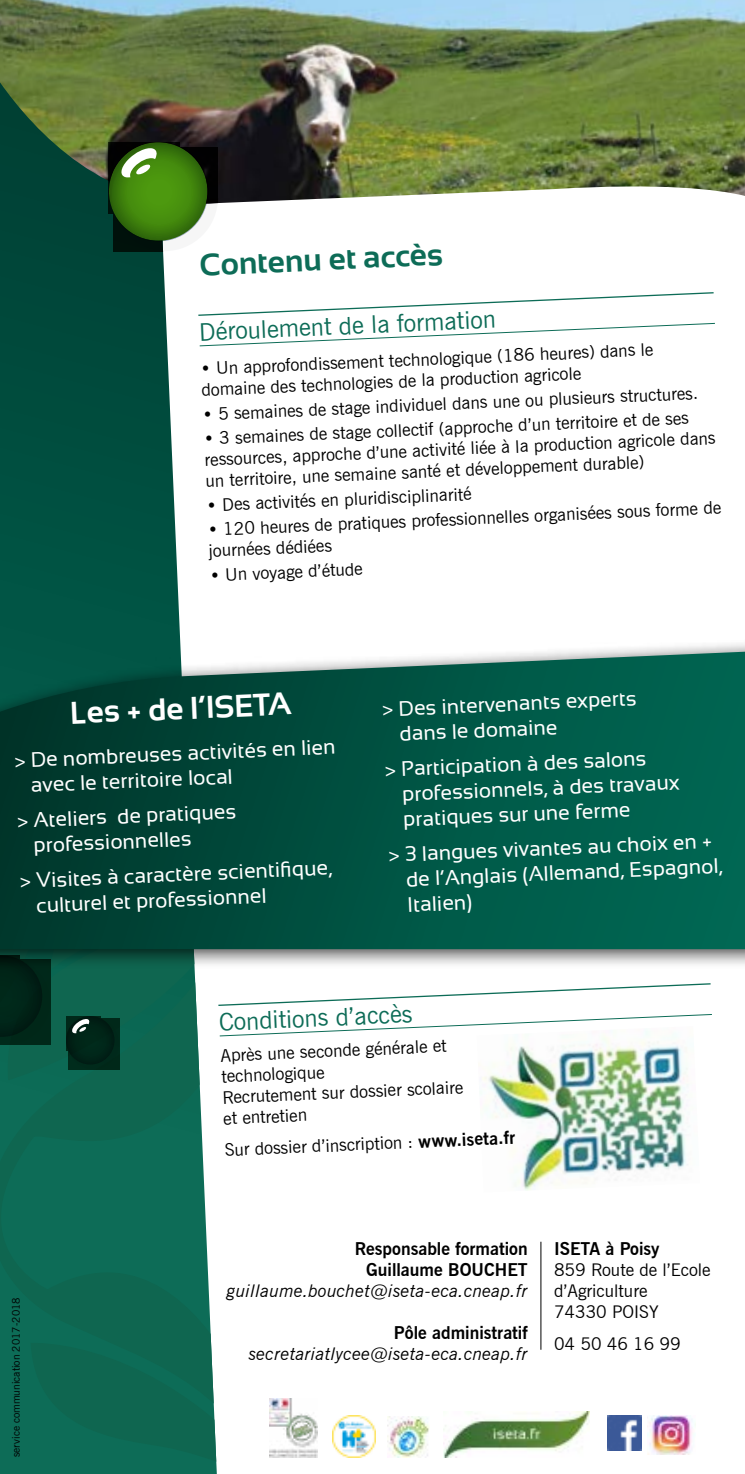
<style>
.page{position:relative;width:745px;height:1474px;background:#fff}
.page>*{position:absolute;margin:0;border:0;box-sizing:border-box;transform-origin:0 0}
.t1{font:700 31.5px "Sansation";color:#0d6c57}
.t2{font:700 31.5px "Sansation";color:#fff}
.t3{font:24.5px "News Gothic BT";color:#0d6c57}
.t4{font:21px/25.7px "Sansation";color:#fff}
.t5{font:17.5px/20.8px "News Gothic BT";color:#000}
.t6{font:italic 17.5px "News Gothic BT";letter-spacing:.01em;color:#000}
.t7{font:700 17.5px/21px "News Gothic BT";color:#000;text-align:right}
.t8{font:10.5px "News Gothic BT";color:#000}
.s1{font-weight:700}
</style>
<div class="page">
<svg style="left:0;top:210px;width:207px;height:427px"></svg>
<div style="left:0;top:1069px;width:211px;height:404px;background:#0d6c57"></div>
<svg style="left:1px;top:970px;width:210px;height:110px;background:#2c7966"></svg>
<div style="left:31px;top:1335px;width:186px;height:138px;background:#0f6650"></div>
<img style="left:0;top:0;width:744px;height:210px">
<svg style="left:109px;top:142px;width:109px;height:109px"></svg>
<div style="left:0;top:637px;width:744px;height:333px;background:#000;opacity:.75"></div>
<svg style="left:0;top:651px;width:744px;height:298px;background:#085949"></svg>
<svg style="left:0;top:758px;width:119px;height:311px;background:#033d2f"></svg>
<img style="left:482px;top:1036px;width:206px;height:154px">
<svg style="left:197px;top:291px;width:517px;height:25px"></svg>
<svg style="left:199px;top:323px;width:516px;height:23px"></svg>
<svg style="left:218px;top:983px;width:493px;height:23px"></svg>
<svg style="left:219px;top:1014px;width:493px;height:22px"></svg>
<hr style="left:540px;top:1241px;width:1px;height:108px;background:#000">
<img style="left:332px;top:1415px;width:43px;height:42px">
<img style="left:269px;top:1398px;width:48px;height:59px">
<img style="left:387px;top:1416px;width:42px;height:41px">
<img style="left:647px;top:1415px;width:46px;height:39px">
<img style="left:607px;top:1415px;width:34px;height:35px">
<img style="left:443px;top:1411px;width:146px;height:46px">
<h1 class="t1" style="left:198px;top:246px;width:245px;rotate:-2deg">Contenu et accès</h1>
<h2 class="t3" style="left:198px;top:318px;width:298px;rotate:-3deg">Déroulement de la formation</h2>
<p class="t5" style="left:200px;top:360px;width:454px;rotate:-3deg">• Un approfondissement technologique (186 heures) dans le domaine des technologies de la production agricole</p>
<p class="t5" style="left:202px;top:406px;width:497px;rotate:-3deg">• 5 semaines de stage individuel dans une ou plusieurs structures.</p>
<p class="t5" style="left:203px;top:430px;width:512px;rotate:-3deg">• 3 semaines de stage collectif (approche d’un territoire et de ses ressources, approche d’une activité liée à la production agricole dans un territoire, une semaine santé et développement durable)</p>
<p class="t5" style="left:206px;top:496px;width:266px;rotate:-3deg">• Des activités en pluridisciplinarité</p>
<p class="t5" style="left:207px;top:522px;width:515px;line-height:19.2px;rotate:-3deg">• 120 heures de pratiques professionnelles organisées sous forme de journées dédiées</p>
<p class="t5" style="left:209px;top:565px;width:154px;rotate:-3deg">• Un voyage d’étude</p>
<h1 class="t2" style="left:69px;top:694px;width:223px;rotate:-2deg">Les + de l’ISETA</h1>
<p class="t4" style="left:30px;top:745px;width:307px;text-indent:-16px;rotate:-2deg">&gt; De nombreuses activités en lien avec le territoire local</p>
<p class="t4" style="left:32px;top:806px;width:205px;text-indent:-16px;rotate:-2deg">&gt; Ateliers de pratiques professionnelles</p>
<p class="t4" style="left:35px;top:866px;width:298px;text-indent:-16px;rotate:-2deg">&gt; Visites à caractère scientifi que, culturel et professionnel</p>
<p class="t4" style="left:398px;top:694px;width:239px;text-indent:-16px;rotate:-2deg">&gt; Des intervenants experts dans le domaine</p>
<p class="t4" style="left:400px;top:755px;width:279px;line-height:25.2px;text-indent:-16px;rotate:-2deg">&gt; Participation à des salons professionnels, à des travaux pratiques sur une ferme</p>
<p class="t4" style="left:404px;top:840px;width:318px;text-indent:-17px;rotate:-2deg">&gt; 3 langues vivantes au choix en + de l’Anglais (Allemand, Espagnol,<br>Italien)</p>
<p class="t8" style="left:10px;top:1456px;width:161px;rotate:-90deg">service communication 2017-2018</p>
<h2 class="t3" style="left:218px;top:1008px;width:195px;rotate:-3deg">Conditions d’accès</h2>
<p class="t5" style="left:219px;top:1045px;width:242px;rotate:-3deg">Après une seconde générale et technologique<br>Recrutement sur dossier scolaire et entretien</p>
<p class="t5" style="left:224px;top:1140px;width:292px;rotate:-3deg">Sur dossier d’inscription : <span class="s1">www.iseta.fr</span></p>
<p class="t7" style="left:354px;top:1238px;width:174px">Responsable formation<br>Guillaume BOUCHET</p>
<p class="t6" style="left:227px;top:1280px;width:302px">guillaume.bouchet@iseta-eca.cneap.fr</p>
<p class="t7" style="left:393px;top:1322px;width:135px">Pôle administratif</p>
<p class="t6" style="left:249px;top:1343px;width:280px">secretariatlycee@iseta-eca.cneap.fr</p>
<p class="t7" style="left:553px;top:1238px;width:107px">ISETA à Poisy</p>
<p class="t5" style="left:553px;top:1259px;width:158px">859 Route de l’Ecole d’Agriculture<br>74330 POISY</p>
<p class="t5" style="left:553px;top:1332px;width:128px">04 50 46 16 99</p>
</div>
